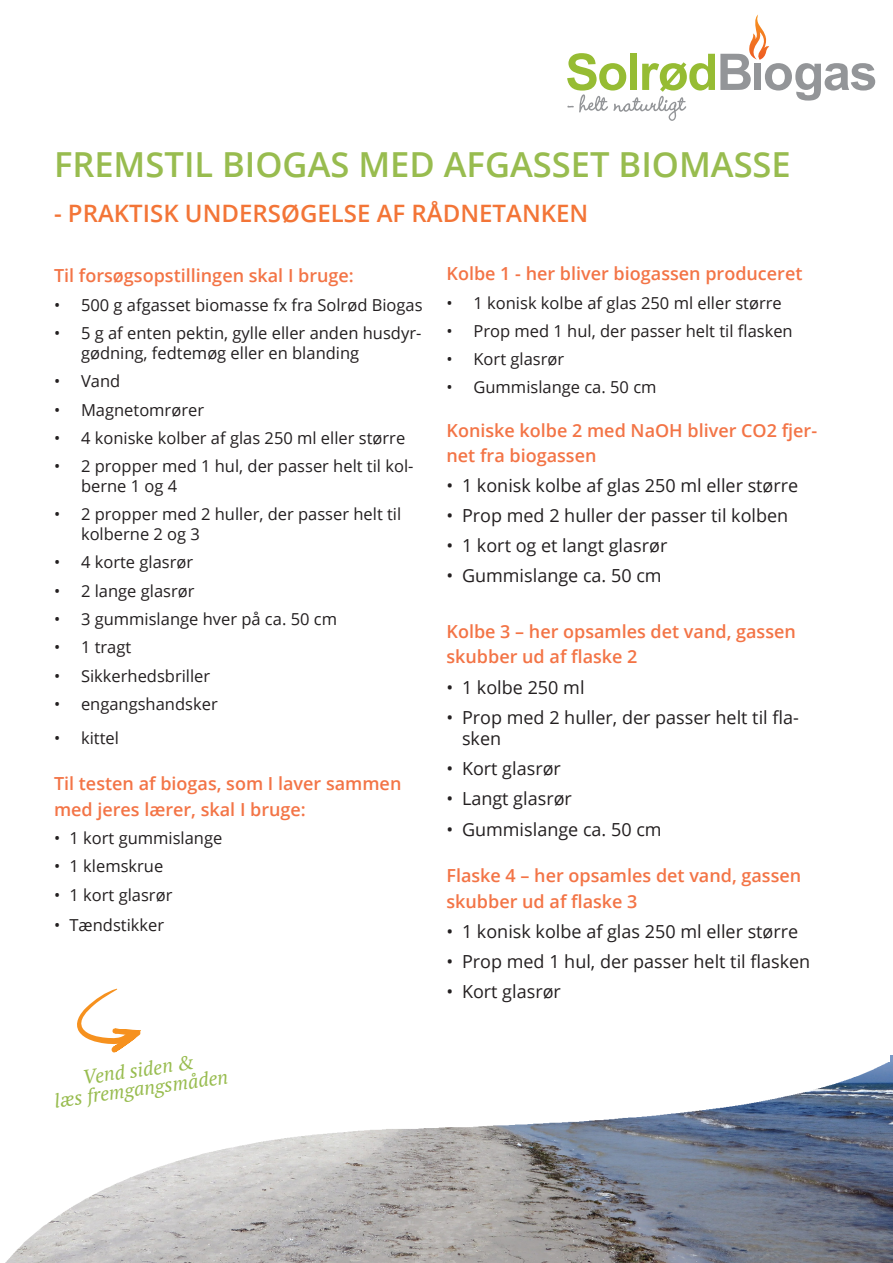
<style>
.page{position:relative;width:893px;height:1263px;background:#fff}
.page>*{position:absolute;margin:0;border:0;box-sizing:border-box;transform-origin:0 0}
.t1{font:600 34.5px "Open Sans";color:#98bc4f}
.t2{font:600 24px "Open Sans";color:#f37537}
.t3{font:italic 19.5px "PT Serif";color:#98bc4f}
.t4{font:18px/21.6px "Open Sans";color:#231f20}
.t5{font:600 18px/25.2px "Open Sans";color:#f37446}
.t6{font:16.5px/19.8px "Open Sans";color:#231f20}
</style>
<div class="page">
<svg style="left:567px;top:14px;width:308px;height:107px"></svg>
<img style="left:5px;top:1062px;width:884px;height:201px">
<svg style="left:77px;top:988px;width:64px;height:65px"></svg>
<p class="t1" style="left:54px;top:141px;width:738px">FREMSTIL BIOGAS MED AFGASSET BIOMASSE</p>
<p class="t2" style="left:54px;top:197px;width:536px">- PRAKTISK UNDERSØGELSE AF RÅDNETANKEN</p>
<p class="t5" style="left:54px;top:263px;width:301px">Til forsøgsopstillingen skal I bruge:</p>
<p class="t6" style="left:54px;top:294px;width:370px">• 500 g afgasset biomasse fx fra Solrød Biogas</p>
<p class="t6" style="left:81px;top:323px;width:342px;text-indent:-27px">• 5 g af enten pektin, gylle eller anden husdyr&shy;gødning, fedtemøg eller en blanding</p>
<p class="t6" style="left:54px;top:371px;width:68px">• Vand</p>
<p class="t6" style="left:54px;top:399px;width:152px">• Magnetomrører</p>
<p class="t6" style="left:54px;top:427px;width:353px">• 4 koniske kolber af glas 250 ml eller større</p>
<p class="t6" style="left:81px;top:456px;width:334px;text-indent:-27px">• 2 propper med 1 hul, der passer helt til kol&shy;berne 1 og 4</p>
<p class="t6" style="left:81px;top:504px;width:322px;text-indent:-27px">• 2 propper med 2 huller, der passer helt til kolberne 2 og 3</p>
<p class="t6" style="left:54px;top:552px;width:141px">• 4 korte glasrør</p>
<p class="t6" style="left:54px;top:580px;width:142px">• 2 lange glasrør</p>
<p class="t6" style="left:54px;top:609px;width:285px">• 3 gummislange hver på ca. 50 cm</p>
<p class="t6" style="left:54px;top:637px;width:79px">• 1 tragt</p>
<p class="t6" style="left:54px;top:665px;width:158px">• Sikkerhedsbriller</p>
<p class="t6" style="left:54px;top:693px;width:165px">• engangshandsker</p>
<p class="t6" style="left:54px;top:727px;width:66px">• kittel</p>
<p class="t5" style="left:54px;top:771px;width:349px">Til testen af biogas, som I laver sammen med jeres lærer, skal I bruge:</p>
<p class="t6" style="left:54px;top:828px;width:170px">• 1 kort gummislange</p>
<p class="t6" style="left:54px;top:856px;width:111px">• 1 klemskrue</p>
<p class="t6" style="left:54px;top:884px;width:120px">• 1 kort glasrør</p>
<p class="t6" style="left:54px;top:914px;width:112px">• Tændstikker</p>
<p class="t3" style="left:81px;top:1065px;width:114px;rotate:-8deg">Vend siden &amp;</p>
<p class="t3" style="left:53px;top:1088px;width:176px;rotate:-8deg">læs fremgangsmåden</p>
<p class="t5" style="left:446px;top:261px;width:357px">Kolbe 1 - her bliver biogassen produceret</p>
<p class="t6" style="left:446px;top:292px;width:337px">• 1 konisk kolbe af glas 250 ml eller større</p>
<p class="t6" style="left:446px;top:320px;width:348px">• Prop med 1 hul, der passer helt til flasken</p>
<p class="t6" style="left:446px;top:349px;width:119px">• Kort glasrør</p>
<p class="t6" style="left:446px;top:377px;width:212px">• Gummislange ca. 50 cm</p>
<p class="t5" style="left:446px;top:417px;width:372px">Koniske kolbe 2 med NaOH bliver CO2 fjer&shy;net fra biogassen</p>
<p class="t4" style="left:446px;top:474px;width:353px">• 1 konisk kolbe af glas 250 ml eller større</p>
<p class="t4" style="left:446px;top:504px;width:343px">• Prop med 2 huller der passer til kolben</p>
<p class="t4" style="left:446px;top:534px;width:222px">• 1 kort og et langt glasrør</p>
<p class="t4" style="left:446px;top:564px;width:217px">• Gummislange ca. 50 cm</p>
<p class="t5" style="left:446px;top:619px;width:351px">Kolbe 3 – her opsamles det vand, gassen skubber ud af flaske 2</p>
<p class="t4" style="left:446px;top:676px;width:140px">• 1 kolbe 250 ml</p>
<p class="t4" style="left:462px;top:706px;width:338px;text-indent:-16px">• Prop med 2 huller, der passer helt til fla&shy;sken</p>
<p class="t4" style="left:446px;top:757px;width:116px">• Kort glasrør</p>
<p class="t4" style="left:446px;top:788px;width:127px">• Langt glasrør</p>
<p class="t4" style="left:446px;top:818px;width:217px">• Gummislange ca. 50 cm</p>
<p class="t5" style="left:446px;top:863px;width:356px">Flaske 4 – her opsamles det vand, gassen skubber ud af flaske 3</p>
<p class="t4" style="left:446px;top:920px;width:353px">• 1 konisk kolbe af glas 250 ml eller større</p>
<p class="t4" style="left:446px;top:950px;width:365px">• Prop med 1 hul, der passer helt til flasken</p>
<p class="t4" style="left:446px;top:980px;width:116px">• Kort glasrør</p>
</div>
